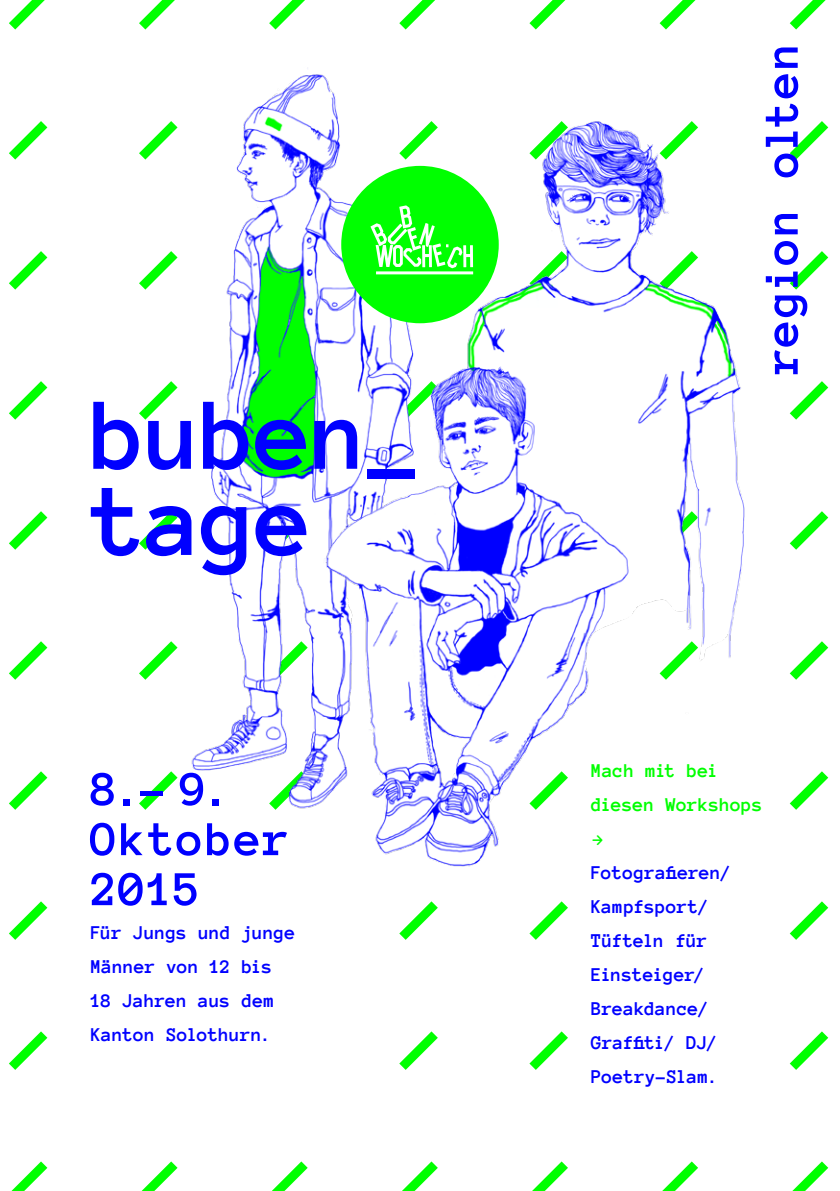
<style>
.page{position:relative;width:840px;height:1191px;background:#fff}
.page>*{position:absolute;margin:0;border:0;box-sizing:border-box;transform-origin:0 0}
.t1{font:700 105px/86.2px "Anonymous Pro";letter-spacing:-.02em;color:#00f}
.t2{font:700 50px/50px "Anonymous Pro";letter-spacing:.02em;color:#00f}
.t3{font:700 20px/34px "Anonymous Pro";letter-spacing:-.005em;color:#00f}
.t4{font:700 20px/34px "Anonymous Pro";letter-spacing:-.01em;color:#0f0}
</style>
<div class="page">
<svg style="left:9px;top:0;width:36px;height:30px"></svg>
<svg style="left:139px;top:0;width:36px;height:30px"></svg>
<svg style="left:269px;top:0;width:36px;height:30px"></svg>
<svg style="left:399px;top:0;width:36px;height:30px"></svg>
<svg style="left:529px;top:0;width:37px;height:30px"></svg>
<svg style="left:659px;top:0;width:37px;height:30px"></svg>
<svg style="left:789px;top:0;width:37px;height:30px"></svg>
<svg style="left:9px;top:150px;width:3px;height:7px"></svg>
<svg style="left:789px;top:121px;width:40px;height:39px"></svg>
<svg style="left:9px;top:280px;width:3px;height:7px"></svg>
<svg style="left:789px;top:251px;width:40px;height:39px"></svg>
<svg style="left:9px;top:410px;width:3px;height:7px"></svg>
<svg style="left:789px;top:381px;width:40px;height:39px"></svg>
<svg style="left:9px;top:540px;width:3px;height:7px"></svg>
<svg style="left:789px;top:511px;width:40px;height:39px"></svg>
<svg style="left:9px;top:670px;width:3px;height:7px"></svg>
<svg style="left:789px;top:641px;width:40px;height:39px"></svg>
<svg style="left:9px;top:800px;width:3px;height:7px"></svg>
<svg style="left:789px;top:771px;width:40px;height:39px"></svg>
<svg style="left:9px;top:901px;width:39px;height:39px"></svg>
<svg style="left:399px;top:901px;width:39px;height:39px"></svg>
<svg style="left:529px;top:901px;width:39px;height:39px"></svg>
<svg style="left:789px;top:901px;width:40px;height:39px"></svg>
<svg style="left:9px;top:1031px;width:39px;height:39px"></svg>
<svg style="left:399px;top:1031px;width:39px;height:39px"></svg>
<svg style="left:529px;top:1031px;width:39px;height:39px"></svg>
<svg style="left:789px;top:1031px;width:40px;height:39px"></svg>
<svg style="left:11px;top:1161px;width:37px;height:30px"></svg>
<svg style="left:141px;top:1161px;width:37px;height:30px"></svg>
<svg style="left:272px;top:1161px;width:36px;height:30px"></svg>
<svg style="left:402px;top:1161px;width:36px;height:30px"></svg>
<svg style="left:532px;top:1161px;width:36px;height:30px"></svg>
<svg style="left:662px;top:1161px;width:36px;height:30px"></svg>
<svg style="left:792px;top:1161px;width:37px;height:30px"></svg>
<img style="left:12px;top:68px;width:324px;height:742px">
<img style="left:314px;top:102px;width:431px;height:765px">
<div style="left:591px;top:726px;width:187px;height:418px;background:#fff"></div>
<div style="left:341px;top:166px;width:157px;height:157px;background:#0f0;border-radius:50%"></div>
<svg style="left:370px;top:205px;width:103px;height:70px"></svg>
<h1 class="t1" style="left:91px;top:388px;width:335px">buben_ tage</h1>
<h2 class="t2" style="left:91px;top:762px;width:201px">8.- 9.<br>Oktober<br>2015</h2>
<p class="t3" style="left:91px;top:915px;width:206px">Für Jungs und junge<br>Männer von 12 bis<br>18 Jahren aus dem<br>Kanton Solothurn.</p>
<h2 class="t2" style="left:754px;top:374px;width:334px;rotate:-90deg">region olten</h2>
<p class="t4" style="left:591px;top:753px;width:173px">Mach mit bei diesen Workshops</p>
<p class="t3" style="left:591px;top:855px;width:141px">Fotografieren/<br>Kampfsport/<br>Tüfteln für<br>Einsteiger/<br>Breakdance/<br>Graffiti/ DJ/<br>Poetry-Slam.</p>
</div>
